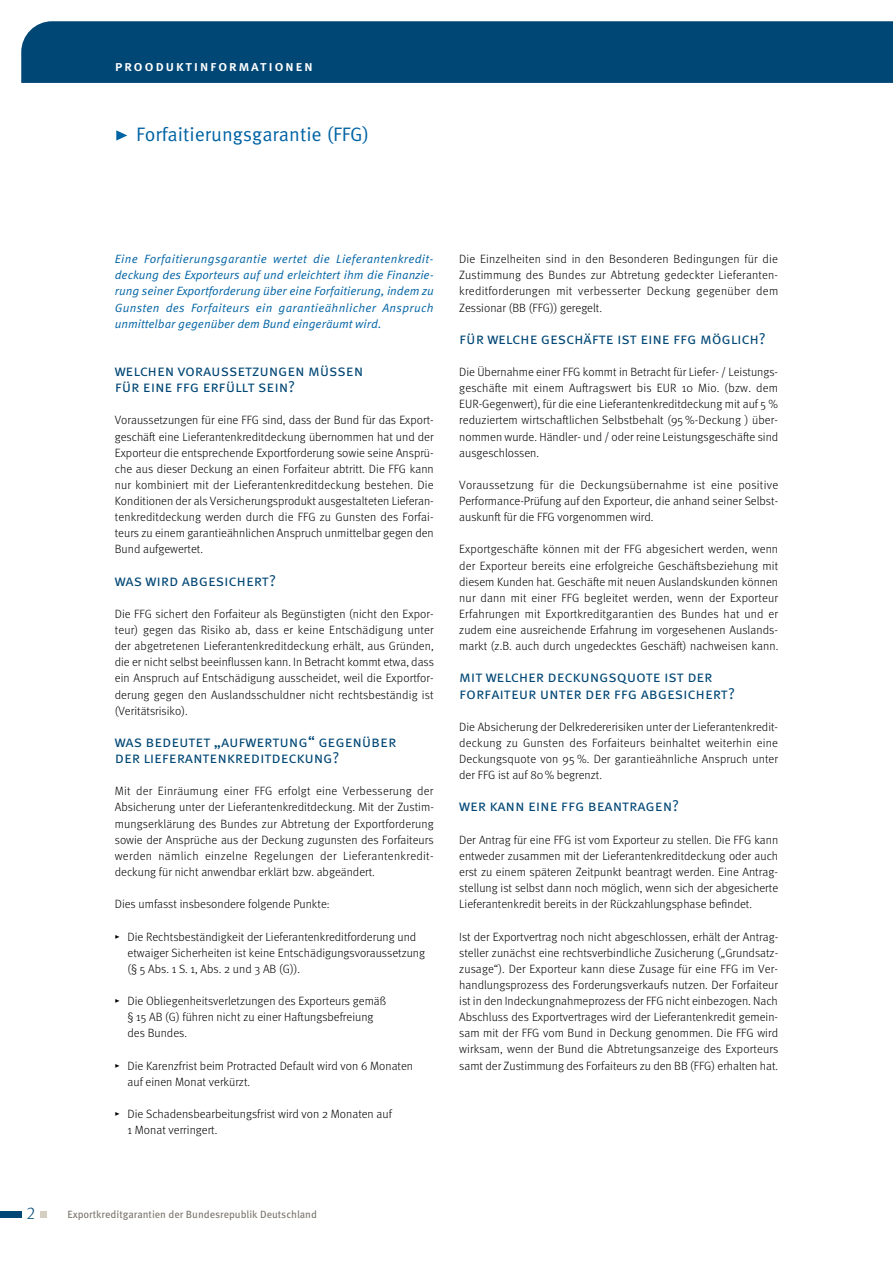
<style>
.page{position:relative;width:893px;height:1263px;background:#fff}
.page>*{position:absolute;margin:0;border:0;box-sizing:border-box;transform-origin:0 0}
.t1{font:19.5px "Meta Pro Norm";color:#0063a4}
.t2{font:300 17.25px "Meta Pro";color:#004775}
.t3{font:15.75px/16.2px "Meta Pro Norm";letter-spacing:-.01em;color:#004775}
.t4{font:500 14.7px "Meta Pro";letter-spacing:.1em;color:#fff}
.t5{font:300 12px/16.2px "Meta Pro";color:#000;text-align:justify}
.t6{font:12px/16.2px "Meta Pro Norm Ita";color:#0063a4;text-align:justify}
.t7{font:10.5px "Meta Pro";letter-spacing:-.005em;color:#7a766d}
</style>
<div class="page">
<div style="left:0;top:1211px;width:21px;height:7px;background:#004775"></div>
<div style="left:40px;top:1211px;width:7px;height:7px;background:#d5cfc2"></div>
<div style="left:21px;top:21px;width:872px;height:62px;background:#004775"></div>
<svg style="left:116px;top:130px;width:11px;height:11px"></svg>
<p class="t4" style="left:115px;top:54px;width:200px">prooduktinformationen</p>
<h1 class="t1" style="left:136px;top:119px;width:235px">Forfaitierungsgarantie (FFG)</h1>
<p class="t6" style="left:115px;top:250px;width:320px">Eine Forfaitierungsgarantie wertet die Lieferantenkredit&shy;deckung des Exporteurs auf und erleichtert ihm die Finanzie&shy;rung seiner Exportforderung über eine Forfaitierung, indem zu Gunsten des Forfaiteurs ein garantieähnlicher Anspruch unmittelbar gegenüber dem Bund eingeräumt wird.</p>
<h3 class="t3" style="left:115px;top:361px;width:250px">welchen voraussetzungen müssen für eine ffg erfüllt sein?</h3>
<p class="t5" style="left:115px;top:412px;width:321px">Voraussetzungen für eine FFG sind, dass der Bund für das Export&shy;geschäft eine Lieferantenkreditdeckung übernommen hat und der Exporteur die entsprechende Exportforderung sowie seine Ansprü&shy;che aus dieser Deckung an einen Forfaiteur abtritt. Die FFG kann nur kombiniert mit der Lieferantenkreditdeckung bestehen. Die Konditionen der als Versicherungsprodukt ausgestalteten Lieferan&shy;tenkreditdeckung werden durch die FFG zu Gunsten des Forfai&shy;teurs zu einem garantieähnlichen Anspruch unmittelbar gegen den Bund aufgewertet.</p>
<h3 class="t3" style="left:115px;top:571px;width:163px">was wird abgesichert?</h3>
<p class="t5" style="left:115px;top:605px;width:321px">Die FFG sichert den Forfaiteur als Begünstigten (nicht den Expor&shy;teur) gegen das Risiko ab, dass er keine Entschädigung unter der abgetretenen Lieferantenkreditdeckung erhält, aus Gründen, die er nicht selbst beeinflussen kann. In Betracht kommt etwa, dass ein Anspruch auf Entschädigung ausscheidet, weil die Exportfor&shy;derung gegen den Auslandsschuldner nicht rechtsbeständig ist (Veritätsrisiko).</p>
<h3 class="t3" style="left:115px;top:732px;width:283px">was bedeutet „aufwertung“ gegenüber der lieferantenkreditdeckung?</h3>
<p class="t5" style="left:115px;top:782px;width:321px">Mit der Einräumung einer FFG erfolgt eine Verbesserung der Absicherung unter der Lieferantenkreditdeckung. Mit der Zustim&shy;mungserklärung des Bundes zur Abtretung der Exportforderung sowie der Ansprüche aus der Deckung zugunsten des Forfaiteurs werden nämlich einzelne Regelungen der Lieferantenkredit&shy;deckung für nicht anwendbar erklärt bzw. abgeändert.</p>
<p class="t5" style="left:115px;top:895px;width:216px">Dies umfasst insbesondere folgende Punkte:</p>
<p class="t5" style="left:128px;top:928px;width:299px;text-align:left;text-indent:-13px">▸ Die Rechtsbeständigkeit der Lieferantenkreditforderung und etwaiger Sicherheiten ist keine Entschädigungsvoraussetzung (§ 5 Abs. 1 S. 1, Abs. 2 und 3 AB (G)).</p>
<p class="t5" style="left:128px;top:992px;width:260px;text-align:left;text-indent:-13px">▸ Die Obliegenheitsverletzungen des Exporteurs gemäß § 15 AB (G) führen nicht zu einer Haftungsbefreiung des Bundes.</p>
<p class="t5" style="left:128px;top:1057px;width:287px;text-indent:-13px">▸ Die Karenzfrist beim Protracted Default wird von 6 Monaten auf einen Monat verkürzt.</p>
<p class="t5" style="left:128px;top:1105px;width:266px;text-indent:-13px">▸ Die Schadensbearbeitungsfrist wird von 2 Monaten auf<br>1 Monat verringert.</p>
<p class="t5" style="left:459px;top:250px;width:320px">Die Einzelheiten sind in den Besonderen Bedingungen für die Zustimmung des Bundes zur Abtretung gedeckter Lieferanten&shy;kreditforderungen mit verbesserter Deckung gegenüber dem Zessionar (BB (FFG)) geregelt.</p>
<h3 class="t3" style="left:459px;top:329px;width:308px">für welche geschäfte ist eine ffg möglich?</h3>
<p class="t5" style="left:459px;top:363px;width:321px">Die Übernahme einer FFG kommt in Betracht für Liefer- / Leistungs&shy;geschäfte mit einem Auftragswert bis EUR 10 Mio. (bzw. dem EUR-Gegenwert), für die eine Lieferantenkreditdeckung mit auf 5 % reduziertem wirtschaftlichen Selbstbehalt (95 %-Deckung ) über&shy;nommen wurde. Händler- und / oder reine Leistungsgeschäfte sind ausgeschlossen.</p>
<p class="t5" style="left:459px;top:476px;width:320px">Voraussetzung für die Deckungsübernahme ist eine positive Performance-Prüfung auf den Exporteur, die anhand seiner Selbst&shy;auskunft für die FFG vorgenommen wird.</p>
<p class="t5" style="left:459px;top:541px;width:321px">Exportgeschäfte können mit der FFG abgesichert werden, wenn der Exporteur bereits eine erfolgreiche Geschäftsbeziehung mit diesem Kunden hat. Geschäfte mit neuen Auslandskunden können nur dann mit einer FFG begleitet werden, wenn der Exporteur Erfahrungen mit Exportkreditgarantien des Bundes hat und er zudem eine ausreichende Erfahrung im vorgesehenen Auslands&shy;markt (z.B. auch durch ungedecktes Geschäft) nachweisen kann.</p>
<h3 class="t3" style="left:459px;top:668px;width:277px">mit welcher deckungsquote ist der forfaiteur unter der ffg abgesichert?</h3>
<p class="t5" style="left:459px;top:718px;width:320px">Die Absicherung der Delkredererisiken unter der Lieferantenkredit&shy;deckung zu Gunsten des Forfaiteurs beinhaltet weiterhin eine Deckungsquote von 95 %. Der garantieähnliche Anspruch unter der FFG ist auf 80 % begrenzt.</p>
<h3 class="t3" style="left:459px;top:797px;width:221px">wer kann eine ffg beantragen?</h3>
<p class="t5" style="left:459px;top:831px;width:320px">Der Antrag für eine FFG ist vom Exporteur zu stellen. Die FFG kann entweder zusammen mit der Lieferantenkreditdeckung oder auch erst zu einem späteren Zeitpunkt beantragt werden. Eine Antrag&shy;stellung ist selbst dann noch möglich, wenn sich der abgesicherte Lieferantenkredit bereits in der Rückzahlungsphase befindet.</p>
<p class="t5" style="left:459px;top:928px;width:321px">Ist der Exportvertrag noch nicht abgeschlossen, erhält der Antrag&shy;steller zunächst eine rechtsverbindliche Zusicherung („Grundsatz&shy;zusage“). Der Exporteur kann diese Zusage für eine FFG im Ver&shy;handlungsprozess des Forderungsverkaufs nutzen. Der Forfaiteur ist in den Indeckungnahmeprozess der FFG nicht einbezogen. Nach Abschluss des Exportvertrages wird der Lieferantenkredit gemein&shy;sam mit der FFG vom Bund in Deckung genommen. Die FFG wird wirksam, wenn der Bund die Abtretungsanzeige des Exporteurs samt der Zustimmung des Forfaiteurs zu den BB (FFG) erhalten hat.</p>
<h2 class="t2" style="left:26px;top:1200px;width:10px">2</h2>
<p class="t7" style="left:67px;top:1206px;width:251px">Exportkreditgarantien der Bundesrepublik Deutschland</p>
</div>
